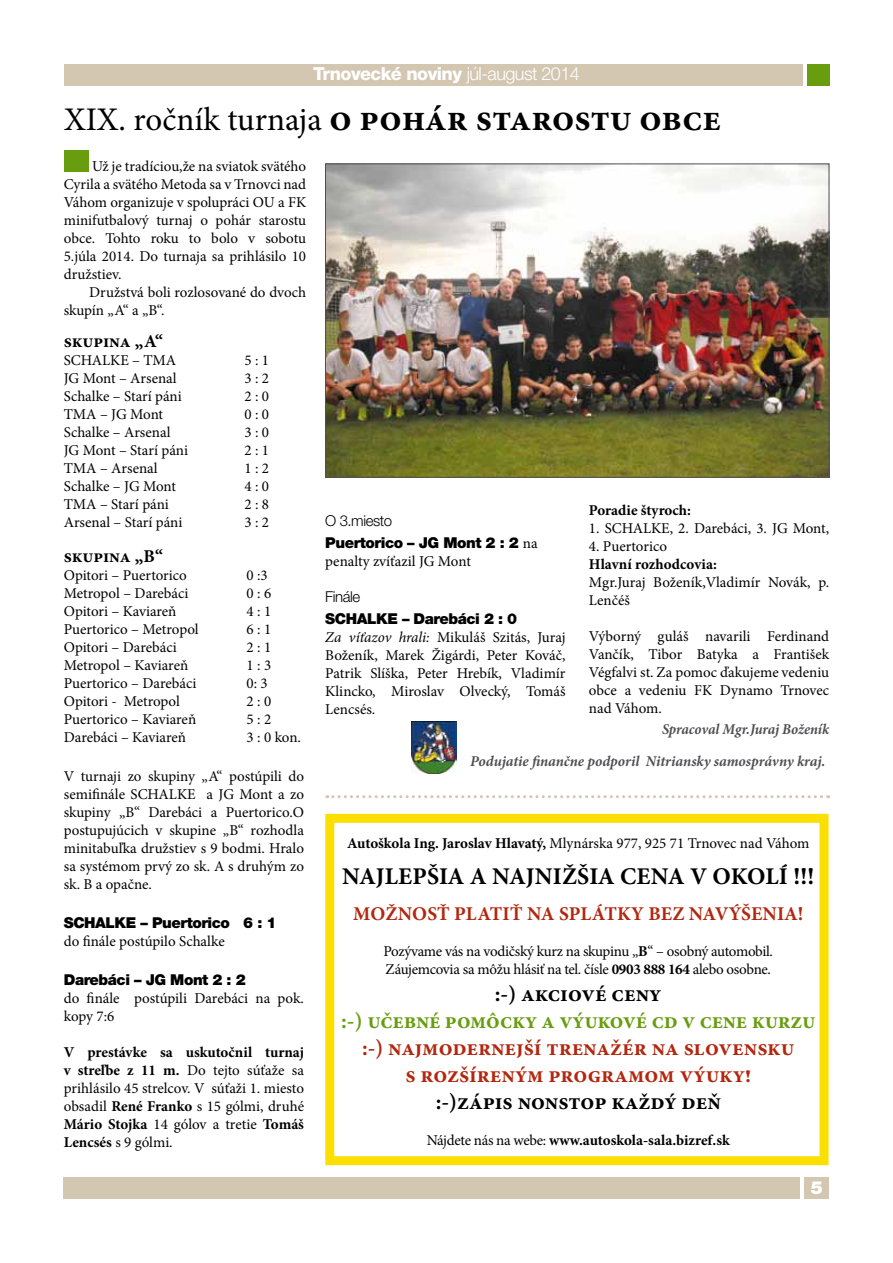
<style>
.page{position:relative;width:893px;height:1263px;background:#fff}
.page>*{position:absolute;margin:0;border:0;box-sizing:border-box;transform-origin:0 0}
.t1{font:700 36px "Minion Pro";letter-spacing:-.005em;color:#000}
.t2{font:700 24px "Minion Pro";color:#000}
.t3{font:700 22.5px/27px "Minion Pro";letter-spacing:-.005em;color:#b2270e;text-align:center}
.t4{font:700 19.5px "Minion Pro";letter-spacing:.005em;color:#b2270e}
.t5{font:800 18px "Helvetica Neue LT Pro";letter-spacing:-.03em;color:#fff}
.t6{font:700 18px "Minion Pro";letter-spacing:-.005em;color:#000}
.t7{font:900 18px "Helvetica Neue LT Pro";color:#fff}
.t8{font:15px/18px "Minion Pro";letter-spacing:-.005em;color:#000}
.t9{font:15px/18px "Minion Pro";letter-spacing:-.025em;color:#000}
.t10{font:700 15px "Minion Pro";letter-spacing:.005em;color:#000}
.t11{font:900 15px/21.6px "Helvetica Neue LT Pro";letter-spacing:-.03em;color:#000}
.t12{font:italic 700 15px "Minion Pro";letter-spacing:-.005em;color:#504f53}
.t13{font:italic 700 15px "Minion Pro";letter-spacing:-.005em;color:#504f53;scale:.96 1}
.s1{font-weight:300}
.s2{font-weight:400;font-size:33px}
.s3{font-family:"Helvetica Neue LT Pro";font-weight:900}
.s4{font-weight:700}
.s5{font-family:"Minion Pro";font-weight:400}
.s6{font-style:italic}
.s7{color:#000}
.s8{color:#689d10}
.s9{font-weight:400}
</style>
<div class="page">
<div style="left:804px;top:1177px;width:25px;height:22px;background:#d4c7b2"></div>
<div style="left:64px;top:1177px;width:736px;height:22px;background:#d4c7b2"></div>
<div style="left:807px;top:64px;width:22px;height:22px;background:#689d10"></div>
<div style="left:64px;top:64px;width:738px;height:22px;background:#d4c7b2"></div>
<div style="left:64px;top:150px;width:24px;height:22px;background:#689d10"></div>
<img style="left:411px;top:722px;width:45px;height:52px">
<div style="left:325px;top:814px;width:503px;height:351px;border:9px solid #fadf00"></div>
<img style="left:327px;top:166px;width:500px;height:309px">
<div style="left:325px;top:164px;width:504px;height:313px;border:1px solid #504f53"></div>
<svg style="left:327px;top:795px;width:502px;height:3px"></svg>
<p class="t5" style="left:313px;top:63px;width:268px">Trnovecké noviny <span class="s1">júl-august 2014</span></p>
<p class="t1" style="left:64px;top:93px;width:658px"><span class="s2">XIX. ročník turnaja</span> o pohár starostu obce</p>
<p class="t8" style="left:92px;top:157px;width:216px">Už je tradíciou,že na sviatok svätého</p>
<p class="t8" style="left:64px;top:175px;width:244px">Cyrila a svätého Metoda sa v Trnovci nad</p>
<p class="t8" style="left:64px;top:193px;width:244px">Váhom organizuje v spolupráci OU a FK</p>
<p class="t8" style="left:64px;top:211px;width:244px">minifutbalový turnaj o pohár starostu</p>
<p class="t8" style="left:64px;top:229px;width:244px">obce. Tohto roku to bolo v sobotu</p>
<p class="t8" style="left:64px;top:247px;width:244px">5.júla 2014. Do turnaja sa prihlásilo 10</p>
<p class="t8" style="left:64px;top:265px;width:59px">družstiev.</p>
<p class="t8" style="left:89px;top:283px;width:218px">Družstvá boli rozlosované do dvoch</p>
<p class="t8" style="left:64px;top:301px;width:102px">skupín „A“ a „B“.</p>
<p class="t6" style="left:64px;top:328px;width:101px">skupina „A“</p>
<p class="t8" style="left:64px;top:351px;width:126px">SCHALKE – TMA<br>JG Mont – Arsenal<br>Schalke – Starí páni<br>TMA – JG Mont<br>Schalke – Arsenal<br>JG Mont – Starí páni<br>TMA – Arsenal<br>Schalke – JG Mont<br>TMA – Starí páni<br>Arsenal – Starí páni</p>
<p class="t8" style="left:244px;top:351px;width:26px;text-align:justify">5 : 1<br>3 : 2<br>2 : 0<br>0 : 0<br>3 : 0<br>2 : 1<br>1 : 2<br>4 : 0<br>2 : 8<br>3 : 2</p>
<p class="t6" style="left:64px;top:543px;width:101px">skupina „B“</p>
<p class="t8" style="left:64px;top:566px;width:136px">Opitori – Puertorico<br>Metropol – Darebáci<br>Opitori – Kaviareň<br>Puertorico – Metropol<br>Opitori – Darebáci<br>Metropol – Kaviareň<br>Puertorico – Darebáci<br>Opitori - Metropol<br>Puertorico – Kaviareň<br>Darebáci – Kaviareň</p>
<p class="t8" style="left:247px;top:566px;width:56px">0 :3<br>0 : 6<br>4 : 1<br>6 : 1<br>2 : 1<br>1 : 3<br>0: 3<br>2 : 0<br>5 : 2<br>3 : 0 kon.</p>
<p class="t8" style="left:64px;top:767px;width:242px;text-align:justify">V turnaji zo skupiny „A“ postúpili do semifinále SCHALKE a JG Mont a zo skupiny „B“ Darebáci a Puertorico.O postupujúcich v skupine „B“ rozhodla minitabuľka družstiev s 9 bodmi. Hralo sa systémom prvý zo sk. A s druhým zo sk. B a opačne.</p>
<p class="t8" style="left:64px;top:914px;width:214px"><span class="s3">SCHALKE – Puertorico 6 : 1 </span>do finále postúpilo Schalke</p>
<p class="t8" style="left:64px;top:972px;width:242px"><span class="s3">Darebáci – JG Mont 2 : 2<br></span>do finále postúpili Darebáci na pok. kopy 7:6</p>
<p class="t8" style="left:64px;top:1044px;width:242px;text-align:justify"><span class="s4">V prestávke sa uskutočnil turnaj v streľbe z 11 m.</span> Do tejto súťaže sa prihlásilo 45 strelcov. V súťaži 1. miesto obsadil <span class="s4">René Franko</span> s 15 gólmi, druhé <span class="s4">Mário Stojka</span> 14 gólov a tretie <span class="s4">Tomáš Lencsés</span> s 9 gólmi.</p>
<p class="t11" style="left:325px;top:510px;width:214px"><span class="s1">O 3.miesto<br></span>Puertorico – JG Mont 2 : 2 <span class="s5">na</span></p>
<p class="t8" style="left:325px;top:552px;width:147px">penalty zvíťazil JG Mont</p>
<p class="t11" style="left:325px;top:586px;width:193px"><span class="s1">Finále<br></span>SCHALKE – Darebáci 2 : 0</p>
<p class="t8" style="left:325px;top:628px;width:242px;text-align:justify"><span class="s6">Za víťazov hrali:</span> Mikuláš Szitás, Juraj Boženík, Marek Žigárdi, Peter Kováč, Patrik Slíška, Peter Hrebík, Vladimír Klincko, Miroslav Olvecký, Tomáš Lencsés.</p>
<p class="t10" style="left:589px;top:499px;width:104px">Poradie štyroch:</p>
<p class="t8" style="left:589px;top:519px;width:242px">1. SCHALKE, 2. Darebáci, 3. JG Mont,</p>
<p class="t8" style="left:589px;top:537px;width:242px">4. Puertorico<br><span class="s4">Hlavní rozhodcovia:<br></span>Mgr.Juraj Boženík,Vladimír Novák, p.<br>Lenčéš</p>
<p class="t8" style="left:589px;top:627px;width:242px;text-align:justify">Výborný guláš navarili Ferdinand Vančík, Tibor Batyka a František Végfalvi st. Za pomoc ďakujeme vedeniu obce a vedeniu FK Dynamo Trnovec nad Váhom.</p>
<p class="t13" style="left:662px;top:718px;width:176px">Spracoval Mgr.Juraj Boženík</p>
<p class="t12" style="left:470px;top:750px;width:357px">Podujatie finančne podporil Nitriansky samosprávny kraj.</p>
<p class="t8" style="left:347px;top:834px;width:464px"><span class="s4">Autoškola Ing. Jaroslav Hlavatý,</span> Mlynárska 977, 925 71 Trnovec nad Váhom</p>
<p class="t2" style="left:342px;top:859px;width:15px">najlep</p>
<p class="t2" style="left:427px;top:859px;width:81px">šiA a najniž</p>
<p class="t2" style="left:577px;top:859px;width:76px">šia cena</p>
<p class="t2" style="left:690px;top:859px;width:126px">v okolí !!!</p>
<p class="t4" style="left:353px;top:900px;width:452px">MOŽNOSŤ PLATIŤ NA SPLÁTKY BEZ NAVÝŠENIA!</p>
<p class="t9" style="left:383px;top:942px;width:391px">Pozývame vás na vodičský kurz na skupinu „<span class="s4">B</span>“ – osobný automobil.<br>Záujemcovia sa môžu hlásiť na tel. čísle <span class="s4">0903 888 164</span> alebo osobne.</p>
<p class="t3" style="left:341px;top:980px;width:475px"><span class="s7">:-) akciové ceny<br></span><span class="s8">:-) učebné pomôcky a výukové cd v cene kurzu </span>:-) najmodernejší trenažér na slovensku<br>s rozšíreným programom výuky!<br><span class="s7">:-)zápis nonstop každý deň</span></p>
<p class="t10" style="left:427px;top:1129px;width:305px"><span class="s9">Nájdete nás na webe:</span> www.autoskola-sala.bizref.sk</p>
<p class="t7" style="left:811px;top:1177px;width:14px">5</p>
</div>
